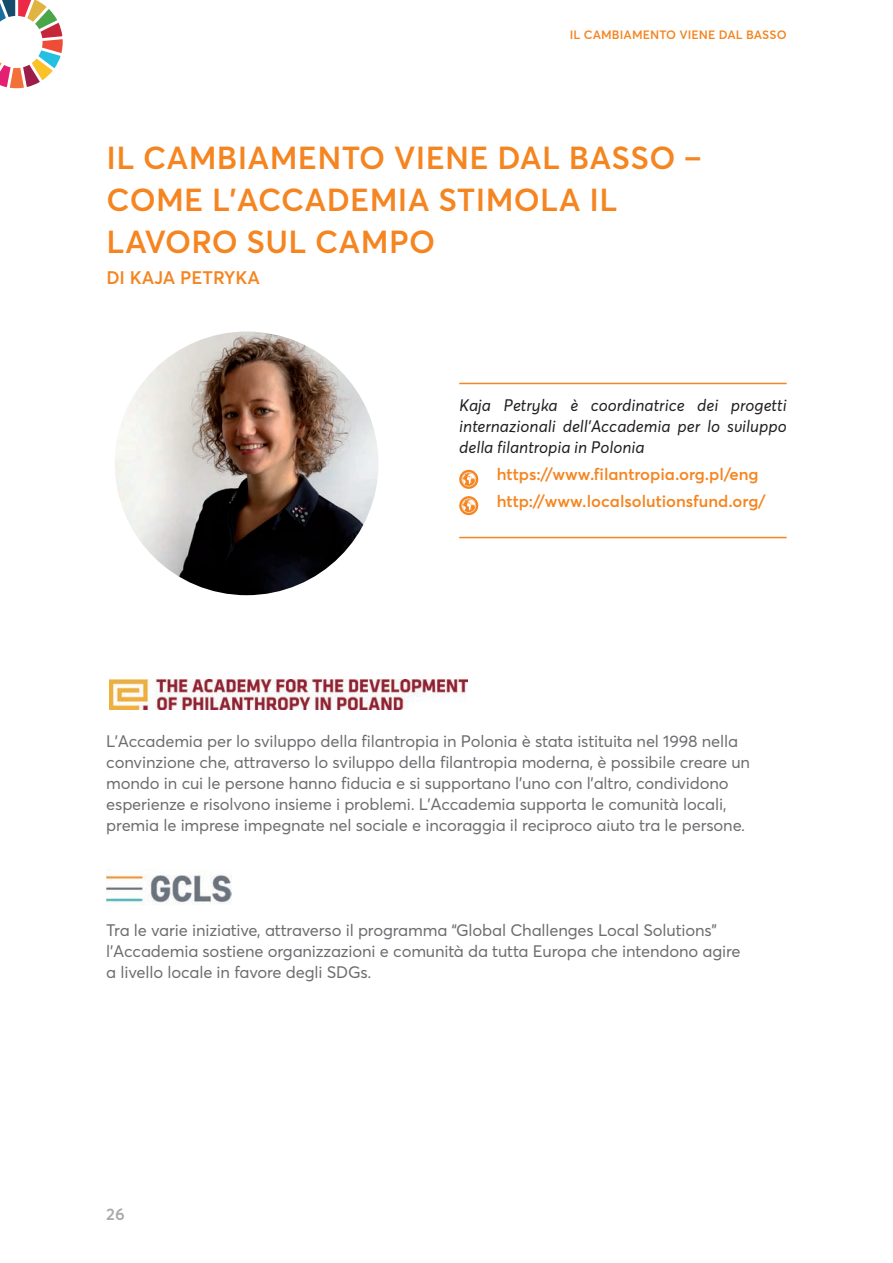
<style>
.page{position:relative;width:893px;height:1263px;background:#fff}
.page>*{position:absolute;margin:0;border:0;box-sizing:border-box;transform-origin:0 0}
.t1{font:600 31.5px/42px "Averta Std";letter-spacing:.01em;color:#f58520}
.t2{font:600 18px "Averta Std";color:#f58520}
.t3{font:16.5px/21px "Averta Std";letter-spacing:-.01em;color:#6c6d70}
.t4{font:italic 16.5px/21px "Averta Std";color:#231f20;text-align:justify}
.t5{font:600 16.5px/27px "Averta Std";color:#f58520}
.t6{font:600 16.5px "Averta Std";color:#a8a9ad}
.t7{font:600 12px "Averta Std";letter-spacing:.01em;color:#f58520}
</style>
<div class="page">
<hr style="left:459px;top:383px;width:328px;height:1px;background:#f58520">
<hr style="left:459px;top:537px;width:328px;height:1px;background:#f58520">
<img style="left:115px;top:332px;width:263px;height:263px;border-radius:132px">
<svg style="left:459px;top:470px;width:19px;height:19px"></svg>
<svg style="left:462px;top:472px;width:14px;height:14px"></svg>
<svg style="left:459px;top:496px;width:19px;height:19px"></svg>
<svg style="left:462px;top:498px;width:14px;height:15px"></svg>
<img style="left:109px;top:679px;width:359px;height:30px">
<img style="left:106px;top:874px;width:125px;height:31px">
<svg style="left:0;top:0;width:63px;height:88px"></svg>
<p class="t7" style="left:570px;top:27px;width:218px">IL CAMBIAMENTO VIENE DAL BASSO</p>
<h1 class="t1" style="left:106px;top:136px;width:597px">IL CAMBIAMENTO VIENE DAL BASSO –<br>COME L’ACCADEMIA STIMOLA IL<br>LAVORO SUL CAMPO</h1>
<p class="t2" style="left:106px;top:267px;width:155px">DI KAJA PETRYKA</p>
<p class="t4" style="left:459px;top:395px;width:329px">Kaja Petryka è coordinatrice dei progetti internazionali dell’Accademia per lo sviluppo della filantropia in Polonia</p>
<p class="t5" style="left:497px;top:461px;width:271px">https://www.filantropia.org.pl/eng http://www.localsolutionsfund.org/</p>
<p class="t3" style="left:106px;top:731px;width:645px">L’Accademia per lo sviluppo della filantropia in Polonia è stata istituita nel 1998 nella convinzione che, attraverso lo sviluppo della filantropia moderna, è possibile creare un mondo in cui le persone hanno fiducia e si supportano l’uno con l’altro, condividono esperienze e risolvono insieme i problemi. L’Accademia supporta le comunità locali, premia le imprese impegnate nel sociale e incoraggia il reciproco aiuto tra le persone.</p>
<p class="t3" style="left:106px;top:920px;width:636px">Tra le varie iniziative, attraverso il programma “Global Challenges Local Solutions” l’Accademia sostiene organizzazioni e comunità da tutta Europa che intendono agire a livello locale in favore degli SDGs.</p>
<p class="t6" style="left:106px;top:1204px;width:20px">26</p>
</div>
